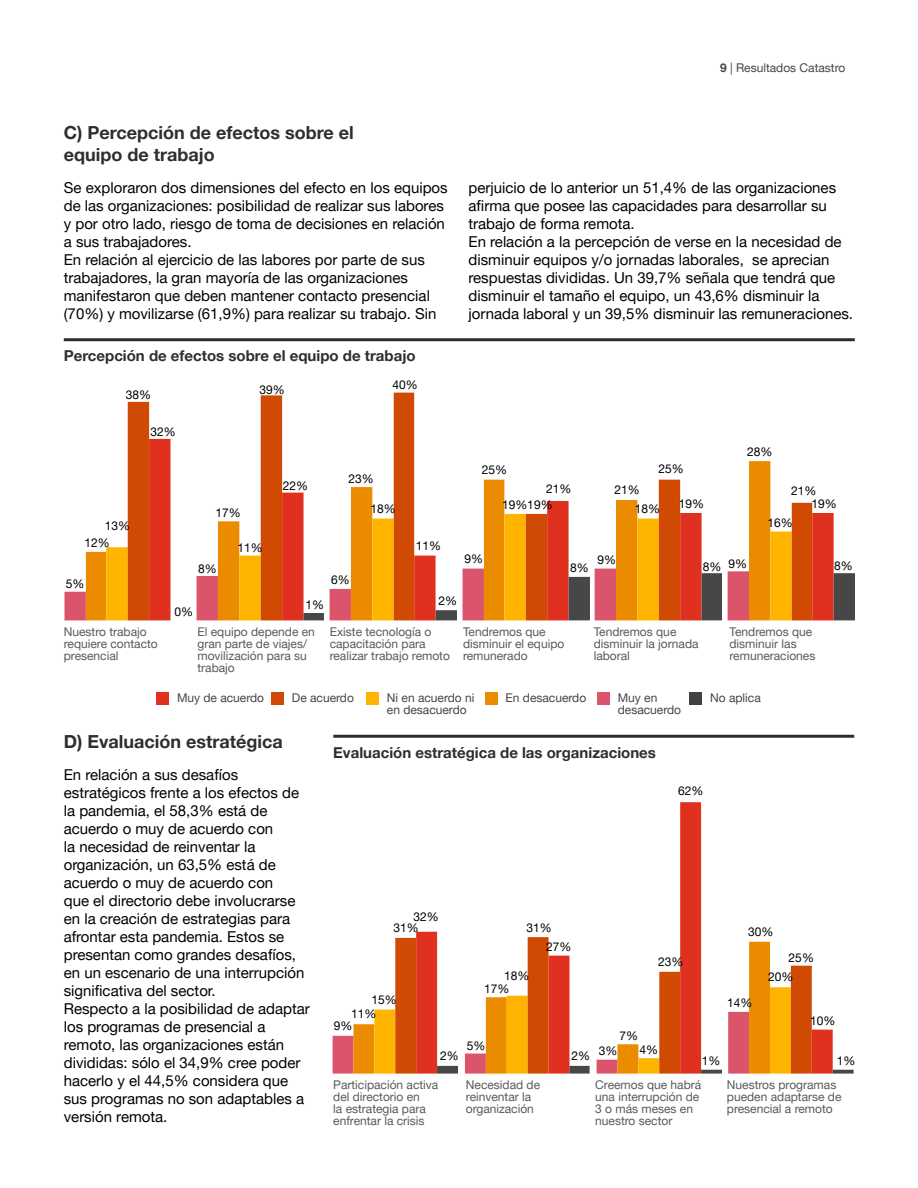
<style>
.page{position:relative;width:918px;height:1188px;background:#fff}
.page>*{position:absolute;margin:0;border:0;box-sizing:border-box;transform-origin:0 0}
.t1{font:700 18px "Helvetica Neue LT Pro";color:#2e2e2b}
.t2{font:15px/18px "Helvetica Neue LT Pro";color:#000}
.t3{font:700 15px "Helvetica Neue LT Pro";color:#2e2e2b}
.t4{font:12px/12px "Helvetica Neue LT Pro";color:#595959}
.t5{font:12px "Helvetica Neue LT Pro";color:#000}
.t6{font:12px/12px "Helvetica Neue LT Pro";color:#454545}
.t7{font:12px "Helvetica Neue LT Pro";color:#464647}
.s1{font-weight:700}
</style>
<div class="page">
<svg style="left:128px;top:393px;width:287px;height:176px"></svg>
<svg style="left:149px;top:439px;width:685px;height:130px"></svg>
<svg style="left:64px;top:569px;width:791px;height:51px;background:#db7d3e"></svg>
<div style="left:156px;top:692px;width:13px;height:12px;background:#e0301f"></div>
<div style="left:271px;top:692px;width:13px;height:12px;background:#d14a03"></div>
<div style="left:485px;top:692px;width:12px;height:12px;background:#eb8c00"></div>
<div style="left:597px;top:692px;width:13px;height:12px;background:#db546b"></div>
<div style="left:689px;top:692px;width:13px;height:12px;background:#404040"></div>
<div style="left:366px;top:692px;width:13px;height:12px;background:#ffb500"></div>
<hr style="left:64px;top:338px;width:791px;height:3px;background:#2e2e2b">
<svg style="left:416px;top:802px;width:396px;height:185px"></svg>
<svg style="left:333px;top:987px;width:521px;height:87px"></svg>
<hr style="left:333px;top:735px;width:521px;height:3px;background:#2e2e2b">
<p class="t7" style="left:720px;top:61px;width:127px"><span class="s1">9</span> | Resultados Catastro</p>
<p class="t1" style="left:64px;top:122px;width:291px">C) Percepción de efectos sobre el</p>
<p class="t1" style="left:64px;top:143px;width:152px">equipo de trabajo</p>
<p class="t2" style="left:64px;top:178px;width:385px">Se exploraron dos dimensiones del efecto en los equipos de las organizaciones: posibilidad de realizar sus labores y por otro lado, riesgo de toma de decisiones en relación a sus trabajadores.</p>
<p class="t2" style="left:64px;top:250px;width:374px">En relación al ejercicio de las labores por parte de sus trabajadores, la gran mayoría de las organizaciones manifestaron que deben mantener contacto presencial (70%) y movilizarse (61,9%) para realizar su trabajo. Sin</p>
<p class="t2" style="left:469px;top:178px;width:369px">perjuicio de lo anterior un 51,4% de las organizaciones afirma que posee las capacidades para desarrollar su trabajo de forma remota.</p>
<p class="t2" style="left:469px;top:232px;width:386px">En relación a la percepción de verse en la necesidad de disminuir equipos y/o jornadas laborales, se aprecian respuestas divididas. Un 39,7% señala que tendrá que disminuir el tamaño el equipo, un 43,6% disminuir la jornada laboral y un 39,5% disminuir las remuneraciones.</p>
<p class="t3" style="left:64px;top:347px;width:353px">Percepción de efectos sobre el equipo de trabajo</p>
<p class="t5" style="left:126px;top:387px;width:27px">38%</p>
<p class="t5" style="left:260px;top:382px;width:27px">39%</p>
<p class="t5" style="left:393px;top:378px;width:27px">40%</p>
<p class="t5" style="left:105px;top:519px;width:27px">13%</p>
<p class="t5" style="left:85px;top:535px;width:27px">12%</p>
<p class="t5" style="left:66px;top:576px;width:20px">5%</p>
<p class="t5" style="left:150px;top:424px;width:27px">32%</p>
<p class="t5" style="left:216px;top:505px;width:27px">17%</p>
<p class="t5" style="left:198px;top:562px;width:20px">8%</p>
<p class="t5" style="left:237px;top:540px;width:27px">11%</p>
<p class="t5" style="left:175px;top:604px;width:20px">0%</p>
<p class="t5" style="left:283px;top:478px;width:27px">22%</p>
<p class="t5" style="left:349px;top:471px;width:27px">23%</p>
<p class="t5" style="left:370px;top:502px;width:27px">18%</p>
<p class="t5" style="left:305px;top:597px;width:20px">1%</p>
<p class="t5" style="left:331px;top:573px;width:20px">6%</p>
<p class="t5" style="left:482px;top:462px;width:27px">25%</p>
<p class="t5" style="left:546px;top:482px;width:27px">21%</p>
<p class="t5" style="left:502px;top:497px;width:52px">19%19%</p>
<p class="t5" style="left:416px;top:538px;width:27px">11%</p>
<p class="t5" style="left:465px;top:552px;width:20px">9%</p>
<p class="t5" style="left:438px;top:593px;width:20px">2%</p>
<p class="t5" style="left:570px;top:560px;width:20px">8%</p>
<p class="t5" style="left:659px;top:461px;width:27px">25%</p>
<p class="t5" style="left:635px;top:502px;width:27px">18%</p>
<p class="t5" style="left:615px;top:482px;width:27px">21%</p>
<p class="t5" style="left:679px;top:497px;width:27px">19%</p>
<p class="t5" style="left:747px;top:444px;width:27px">28%</p>
<p class="t5" style="left:791px;top:483px;width:27px">21%</p>
<p class="t5" style="left:768px;top:515px;width:27px">16%</p>
<p class="t5" style="left:811px;top:496px;width:27px">19%</p>
<p class="t5" style="left:597px;top:552px;width:20px">9%</p>
<p class="t5" style="left:703px;top:559px;width:20px">8%</p>
<p class="t5" style="left:728px;top:556px;width:20px">9%</p>
<p class="t5" style="left:834px;top:558px;width:20px">8%</p>
<p class="t4" style="left:64px;top:625px;width:96px">Nuestro trabajo requiere contacto presencial</p>
<p class="t4" style="left:198px;top:625px;width:119px">El equipo depende en gran parte de viajes/ movilización para su trabajo</p>
<p class="t4" style="left:330px;top:625px;width:122px">Existe tecnología o capacitación para realizar trabajo remoto</p>
<p class="t4" style="left:463px;top:625px;width:103px">Tendremos que disminuir el equipo remunerado</p>
<p class="t4" style="left:594px;top:625px;width:106px">Tendremos que disminuir la jornada laboral</p>
<p class="t4" style="left:730px;top:625px;width:87px">Tendremos que disminuir las remuneraciones</p>
<p class="t6" style="left:177px;top:692px;width:89px">Muy de acuerdo</p>
<p class="t6" style="left:292px;top:692px;width:64px">De acuerdo</p>
<p class="t6" style="left:506px;top:692px;width:82px">En desacuerdo</p>
<p class="t6" style="left:618px;top:692px;width:65px">Muy en desacuerdo</p>
<p class="t6" style="left:387px;top:692px;width:89px">Ni en acuerdo ni</p>
<p class="t6" style="left:710px;top:692px;width:52px">No aplica</p>
<p class="t6" style="left:387px;top:704px;width:81px">en desacuerdo</p>
<p class="t1" style="left:64px;top:730px;width:220px">D) Evaluación estratégica</p>
<p class="t2" style="left:64px;top:766px;width:237px">En relación a sus desafíos estratégicos frente a los efectos de</p>
<p class="t2" style="left:64px;top:802px;width:242px">la pandemia, el 58,3% está de acuerdo o muy de acuerdo con<br>la necesidad de reinventar la organización, un 63,5% está de acuerdo o muy de acuerdo con<br>que el directorio debe involucrarse en la creación de estrategias para afrontar esta pandemia. Estos se presentan como grandes desafíos, en un escenario de una interrupción significativa del sector.</p>
<p class="t2" style="left:64px;top:1000px;width:248px">Respecto a la posibilidad de adaptar los programas de presencial a remoto, las organizaciones están divididas: sólo el 34,9% cree poder hacerlo y el 44,5% considera que sus programas no son adaptables a versión remota.</p>
<p class="t3" style="left:333px;top:743px;width:324px">Evaluación estratégica de las organizaciones</p>
<p class="t5" style="left:678px;top:784px;width:27px">62%</p>
<p class="t5" style="left:413px;top:909px;width:27px">32%</p>
<p class="t5" style="left:393px;top:920px;width:27px">31%</p>
<p class="t5" style="left:371px;top:992px;width:27px">15%</p>
<p class="t5" style="left:351px;top:1007px;width:27px">11%</p>
<p class="t5" style="left:334px;top:1018px;width:20px">9%</p>
<p class="t5" style="left:440px;top:1049px;width:20px">2%</p>
<p class="t5" style="left:526px;top:920px;width:27px">31%</p>
<p class="t5" style="left:546px;top:939px;width:27px">27%</p>
<p class="t5" style="left:504px;top:969px;width:27px">18%</p>
<p class="t5" style="left:484px;top:982px;width:27px">17%</p>
<p class="t5" style="left:467px;top:1038px;width:20px">5%</p>
<p class="t5" style="left:571px;top:1049px;width:20px">2%</p>
<p class="t5" style="left:658px;top:955px;width:27px">23%</p>
<p class="t5" style="left:619px;top:1028px;width:20px">7%</p>
<p class="t5" style="left:599px;top:1044px;width:20px">3%</p>
<p class="t5" style="left:640px;top:1042px;width:20px">4%</p>
<p class="t5" style="left:748px;top:925px;width:27px">30%</p>
<p class="t5" style="left:768px;top:970px;width:27px">20%</p>
<p class="t5" style="left:789px;top:950px;width:27px">25%</p>
<p class="t5" style="left:727px;top:996px;width:27px">14%</p>
<p class="t5" style="left:810px;top:1014px;width:27px">10%</p>
<p class="t5" style="left:702px;top:1053px;width:20px">1%</p>
<p class="t5" style="left:837px;top:1053px;width:20px">1%</p>
<p class="t4" style="left:333px;top:1078px;width:107px">Participación activa del directorio en<br>la estrategia para enfrentar la crisis</p>
<p class="t4" style="left:466px;top:1078px;width:76px">Necesidad de reinventar la organización</p>
<p class="t4" style="left:595px;top:1078px;width:108px">Creemos que habrá una interrupción de<br>3 o más meses en nuestro sector</p>
<p class="t4" style="left:727px;top:1078px;width:116px">Nuestros programas pueden adaptarse de presencial a remoto</p>
</div>
